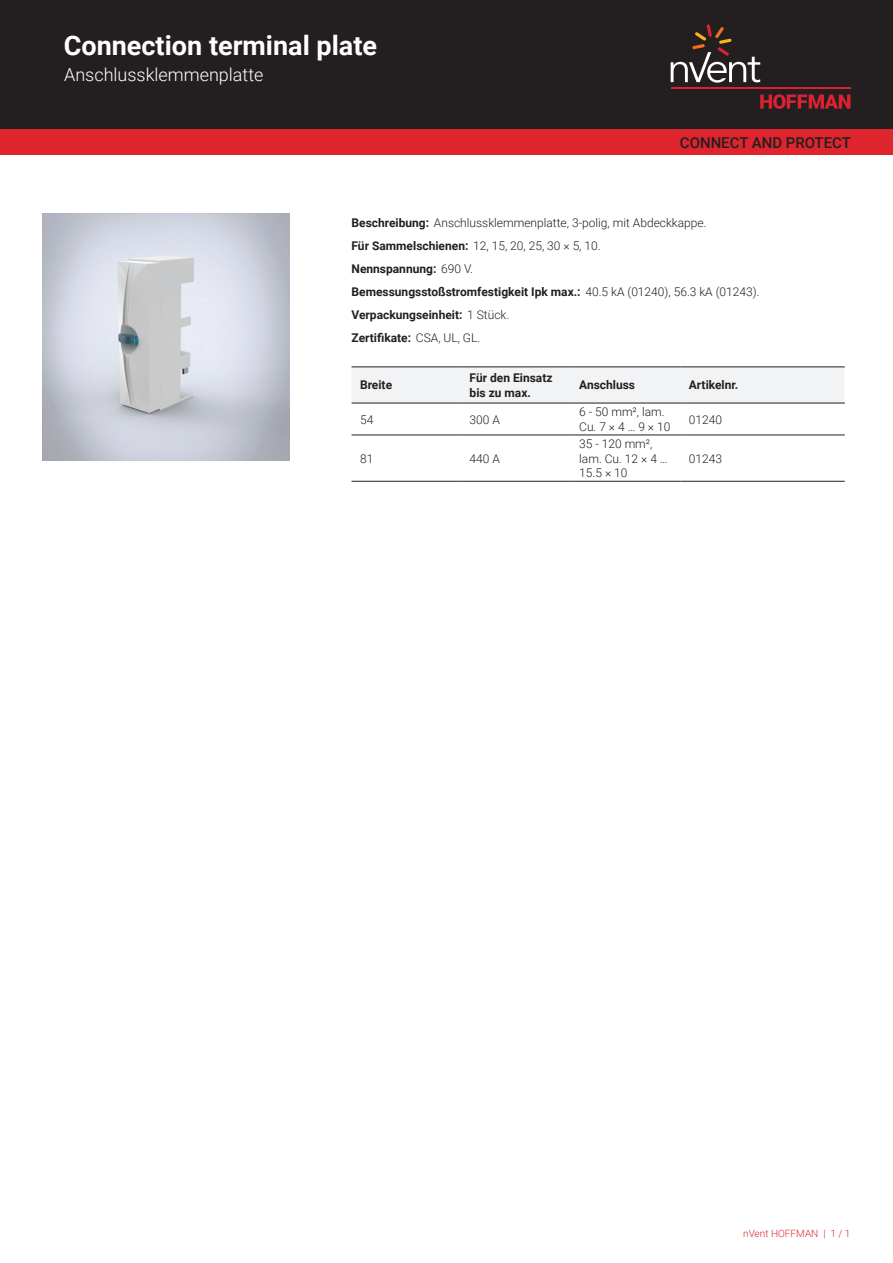
<style>
.page{position:relative;width:893px;height:1263px;background:#fff}
.page>*{position:absolute;margin:0;border:0;box-sizing:border-box;transform-origin:0 0}
.t1{font:700 27px "Roboto";color:#fff}
.t2{font:300 18px "Roboto";color:#fff}
.t3{font:500 15px "Roboto";color:#231f20}
.t4{font:300 12px/23px "Roboto";color:#231f20}
.t5{font:700 12px/14.4px "Roboto";color:#231f20}
.t6{font:300 10.05px "Roboto";color:#de252e}
.s1{font-weight:700}
</style>
<div class="page">
<div style="left:0;top:0;width:893px;height:129px;background:#231f20"></div>
<svg style="left:760px;top:94px;width:90px;height:15px"></svg>
<hr style="left:671px;top:88px;width:179px;height:1px;background:#db2230">
<svg style="left:671px;top:24px;width:89px;height:59px"></svg>
<div style="left:0;top:129px;width:893px;height:26px;background:#de252e"></div>
<div style="left:351px;top:368px;width:494px;height:35px;background:#f2f3f4"></div>
<hr style="left:351px;top:367px;width:110px;height:1px;background:#231f20">
<hr style="left:461px;top:367px;width:110px;height:1px;background:#231f20">
<hr style="left:571px;top:367px;width:109px;height:1px;background:#231f20">
<hr style="left:680px;top:367px;width:165px;height:1px;background:#231f20">
<hr style="left:351px;top:435px;width:110px;height:1px;background:#231f20">
<hr style="left:461px;top:435px;width:110px;height:1px;background:#231f20">
<hr style="left:571px;top:435px;width:109px;height:1px;background:#231f20">
<hr style="left:680px;top:435px;width:165px;height:1px;background:#231f20">
<hr style="left:351px;top:481px;width:110px;height:1px;background:#231f20">
<hr style="left:461px;top:481px;width:110px;height:1px;background:#231f20">
<hr style="left:571px;top:481px;width:109px;height:1px;background:#231f20">
<hr style="left:680px;top:481px;width:165px;height:1px;background:#231f20">
<hr style="left:351px;top:403px;width:110px;height:1px;background:#231f20">
<hr style="left:461px;top:403px;width:110px;height:1px;background:#231f20">
<hr style="left:571px;top:403px;width:109px;height:1px;background:#231f20">
<hr style="left:680px;top:403px;width:165px;height:1px;background:#231f20">
<img style="left:43px;top:213px;width:246px;height:247px">
<h1 class="t1" style="left:64px;top:27px;width:315px">Connection terminal plate</h1>
<h2 class="t2" style="left:64px;top:62px;width:201px">Anschlussklemmenplatte</h2>
<p class="t3" style="left:680px;top:132px;width:173px">CONNECT AND PROTECT</p>
<p class="t4" style="left:351px;top:211px;width:410px"><span class="s1">Beschreibung:</span> Anschlussklemmenplatte, 3-polig, mit Abdeckkappe.<br><span class="s1">Für Sammelschienen:</span> 12, 15, 20, 25, 30 × 5, 10.<br><span class="s1">Nennspannung:</span> 690 V.<br><span class="s1">Bemessungsstoßstromfestigkeit Ipk max.:</span> 40.5 kA (01240), 56.3 kA (01243).<br><span class="s1">Verpackungseinheit:</span> 1 Stück.<br><span class="s1">Zertifikate:</span> CSA, UL, GL.</p>
<p class="t5" style="left:360px;top:378px;width:34px">Breite</p>
<p class="t5" style="left:470px;top:370px;width:84px">Für den Einsatz bis zu max.</p>
<p class="t5" style="left:579px;top:378px;width:57px">Anschluss</p>
<p class="t5" style="left:689px;top:378px;width:51px">Artikelnr.</p>
<p class="t4" style="left:360px;top:407px;width:15px">54</p>
<p class="t4" style="left:470px;top:407px;width:32px">300 A</p>
<p class="t4" style="left:579px;top:404px;width:93px;line-height:14.4px">6 - 50 mm², lam.<br>Cu. 7 × 4 … 9 × 10</p>
<p class="t4" style="left:689px;top:407px;width:35px">01240</p>
<p class="t4" style="left:360px;top:446px;width:15px">81</p>
<p class="t4" style="left:470px;top:446px;width:32px">440 A</p>
<p class="t4" style="left:579px;top:436px;width:90px;line-height:14.4px">35 - 120 mm², lam. Cu. 12 × 4 …<br>15.5 × 10</p>
<p class="t4" style="left:689px;top:446px;width:35px">01243</p>
<p class="t6" style="left:743px;top:1226px;width:109px">nVent HOFFMAN | 1 / 1</p>
</div>
